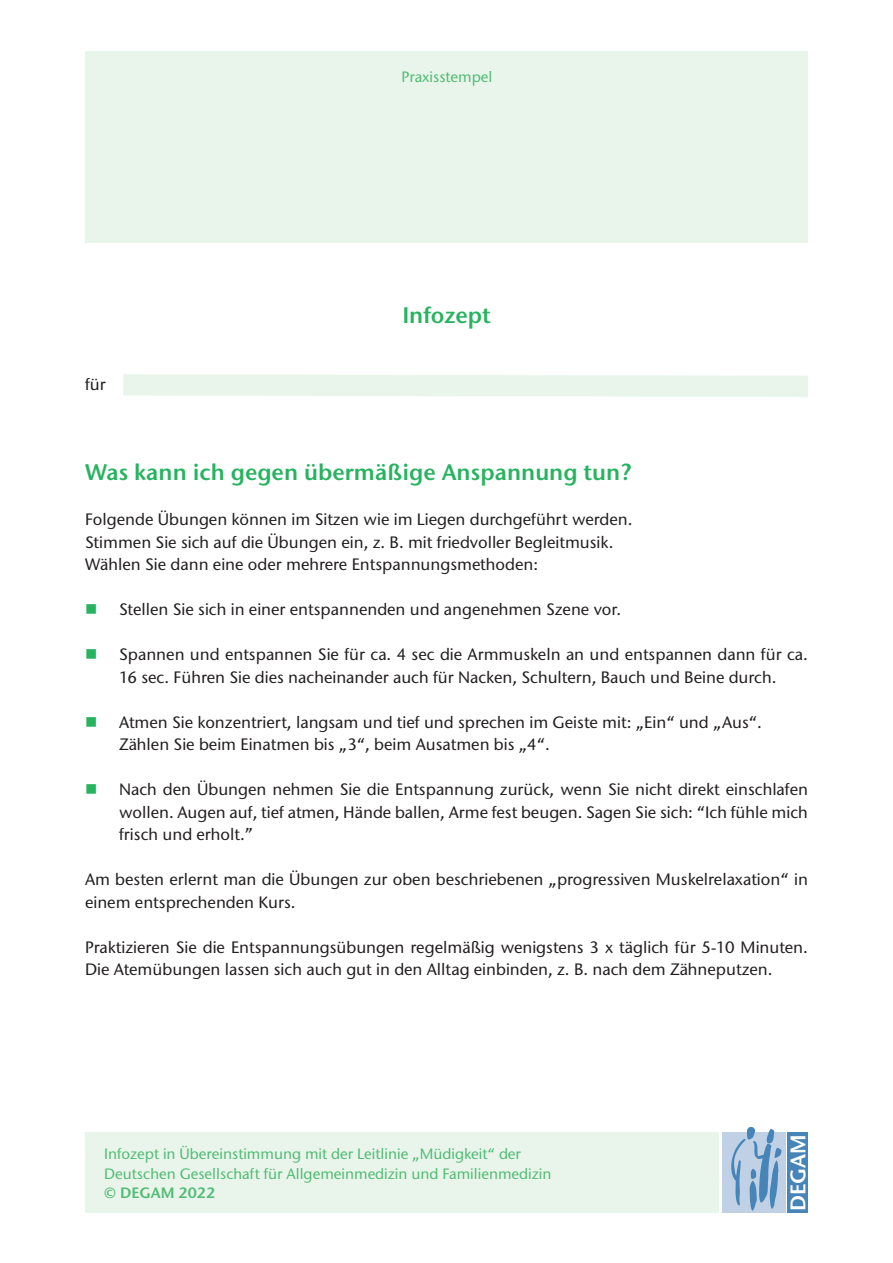
<style>
.page{position:relative;width:893px;height:1263px;background:#fff}
.page>*{position:absolute;margin:0;border:0;box-sizing:border-box;transform-origin:0 0}
.t1{font:600 22.5px "Stone Sans ITC Pro";color:#27b35f}
.t2{font:600 21.15px "Stone Sans ITC Pro";letter-spacing:.005em;color:#fff}
.t3{font:500 16.5px/22.5px "Stone Sans ITC Std";color:#231f20}
.t4{font:500 15px/19.5px "Stone Sans ITC Std";color:#51bb74}
.t5{font:600 15px "Stone Sans ITC Pro";color:#51bb74}
.s1{color:#27b35f}
</style>
<div class="page">
<div style="left:85px;top:51px;width:723px;height:191px;background:#e9f5eb"></div>
<div style="left:85px;top:1132px;width:634px;height:81px;background:#e9f5eb"></div>
<div style="left:722px;top:1132px;width:64px;height:81px;background:#c0d1e6"></div>
<div style="left:788px;top:1132px;width:20px;height:81px;background:#4785b8"></div>
<svg style="left:731px;top:1127px;width:51px;height:84px"></svg>
<svg style="left:123px;top:374px;width:685px;height:23px;background:#eaf5ec"></svg>
<p class="t4" style="left:401px;top:67px;width:93px">Praxisstempel</p>
<p class="t3" style="left:85px;top:373px;width:22px">für</p>
<h1 class="t1" style="left:402px;top:301px;width:90px">Infozept</h1>
<h1 class="t1" style="left:85px;top:458px;width:548px">Was kann ich gegen übermäßige Anspannung tun?</h1>
<p class="t3" style="left:85px;top:508px;width:549px">Folgende Übungen können im Sitzen wie im Liegen durchgeführt werden.<br>Stimmen Sie sich auf die Übungen ein, z. B. mit friedvoller Begleitmusik.<br>Wählen Sie dann eine oder mehrere Entspannungsmethoden:</p>
<p class="t3" style="left:85px;top:598px;width:538px"><span class="s1">■</span> Stellen Sie sich in einer entspannenden und angenehmen Szene vor.</p>
<p class="t3" style="left:85px;top:643px;width:724px;text-align:center"><span class="s1">■</span> Spannen und entspannen Sie für ca. 4 sec die Armmuskeln an und entspannen dann für ca.<br>16 sec. Führen Sie dies nacheinander auch für Nacken, Schultern, Bauch und Beine durch.</p>
<p class="t3" style="left:119px;top:711px;width:644px;text-indent:-34px"><span class="s1">■</span> Atmen Sie konzentriert, langsam und tief und sprechen im Geiste mit: „Ein“ und „Aus“.<br>Zählen Sie beim Einatmen bis „3“, beim Ausatmen bis „4“.</p>
<p class="t3" style="left:119px;top:778px;width:690px;text-align:justify;text-indent:-34px"><span class="s1">■</span> Nach den Übungen nehmen Sie die Entspannung zurück, wenn Sie nicht direkt einschlafen wollen. Augen auf, tief atmen, Hände ballen, Arme fest beugen. Sagen Sie sich: “Ich fühle mich frisch und erholt.”</p>
<p class="t3" style="left:85px;top:868px;width:724px">Am besten erlernt man die Übungen zur oben beschriebenen „progressiven Muskelrelaxation“ in einem entsprechenden Kurs.</p>
<p class="t3" style="left:85px;top:936px;width:724px">Praktizieren Sie die Entspannungsübungen regelmäßig wenigstens 3 x täglich für 5-10 Minuten.<br>Die Atemübungen lassen sich auch gut in den Alltag einbinden, z. B. nach dem Zähneputzen.</p>
<p class="t4" style="left:104px;top:1144px;width:449px">Infozept in Übereinstimmung mit der Leitlinie „Müdigkeit“ der<br>Deutschen Gesellschaft für Allgemeinmedizin und Familienmedizin</p>
<p class="t5" style="left:104px;top:1183px;width:112px">© DEGAM 2022</p>
<p class="t2" style="left:785px;top:1211px;width:79px;rotate:-90deg">DEGAM</p>
</div>
